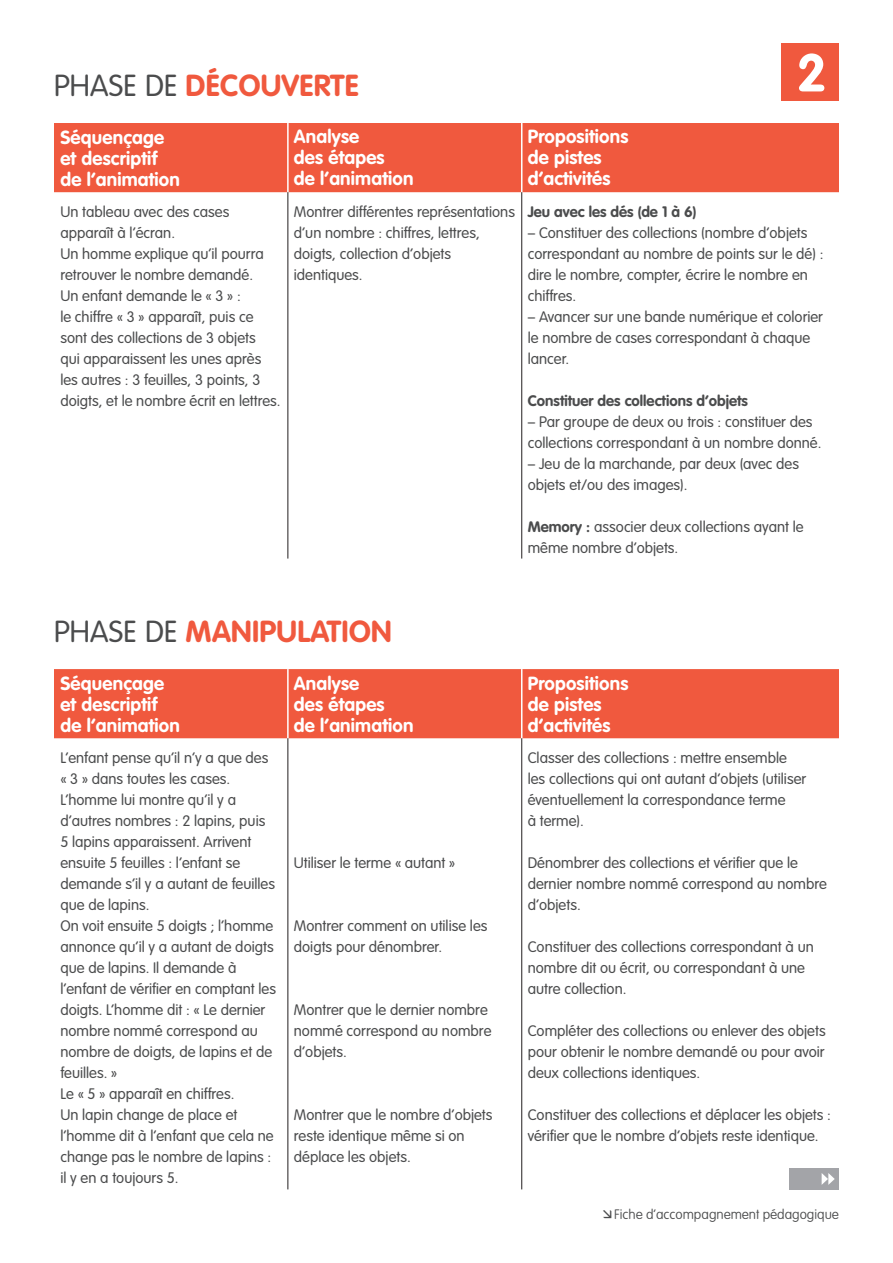
<style>
.page{position:relative;width:893px;height:1263px;background:#fff}
.page>*{position:absolute;margin:0;border:0;box-sizing:border-box;transform-origin:0 0}
.t1{font:700 52.5px "VAG Rounded Std";color:#fff}
._03_Tablo_Surtitre_G{font:700 30px "VAG Rounded Std";letter-spacing:.01em;color:#f0593e}
._03_Tablo_Titre_têti{font:700 18.75px/21px "VAG Rounded Std";letter-spacing:.01em;color:#fff}
._04_Tablo_Txt_couran{font:300 15px/21px "VAG Rounded Std";color:#4b4c4d}
._04_Tablo_Txt_couran-2{font:700 15px "VAG Rounded Std";color:#4b4c4d}
.t2{font:100 13.5px "VAG Rounded Std";color:#4b4c4d}
.s1{font-weight:300;color:#4b4c4d}
.s2{font-weight:700}
</style>
<div class="page">
<div style="left:781px;top:43px;width:58px;height:58px;background:#f0593e"></div>
<div style="left:54px;top:123px;width:785px;height:69px;background:#f0593e"></div>
<hr style="left:287px;top:123px;width:2px;height:69px;background:#fff">
<hr style="left:521px;top:123px;width:1px;height:69px;background:#fff">
<hr style="left:288px;top:192px;width:1px;height:366px;background:#231f20">
<hr style="left:521px;top:192px;width:1px;height:366px;background:#231f20">
<div style="left:54px;top:669px;width:785px;height:69px;background:#f0593e"></div>
<hr style="left:287px;top:669px;width:2px;height:69px;background:#fff">
<hr style="left:521px;top:669px;width:1px;height:69px;background:#fff">
<hr style="left:288px;top:738px;width:1px;height:451px;background:#231f20">
<hr style="left:521px;top:738px;width:1px;height:451px;background:#231f20">
<div style="left:789px;top:1168px;width:50px;height:21px;background:#a3a4a8"></div>
<svg style="left:822px;top:1173px;width:13px;height:12px"></svg>
<p class="_03_Tablo_Surtitre_G" style="left:54px;top:68px;width:306px"><span class="s1">PHASE DE</span> DÉCOUVERTE</p>
<p class="t1" style="left:797px;top:42px;width:32px">2</p>
<p class="_03_Tablo_Titre_têti" style="left:60px;top:127px;width:121px">Séquençage et descriptif de l’animation</p>
<p class="_03_Tablo_Titre_têti" style="left:294px;top:127px;width:121px">Analyse<br>des étapes<br>de l’animation</p>
<p class="_03_Tablo_Titre_têti" style="left:528px;top:127px;width:102px">Propositions de pistes d’activités</p>
<p class="_04_Tablo_Txt_couran" style="left:60px;top:201px;width:171px">Un tableau avec des cases apparaît à l’écran.</p>
<p class="_04_Tablo_Txt_couran" style="left:60px;top:243px;width:205px">Un homme explique qu’il pourra retrouver le nombre demandé.</p>
<p class="_04_Tablo_Txt_couran" style="left:60px;top:285px;width:222px">Un enfant demande le « 3 » :<br>le chiffre « 3 » apparaît, puis ce sont des collections de 3 objets<br>qui apparaissent les unes après les autres : 3 feuilles, 3 points, 3 doigts, et le nombre écrit en lettres.</p>
<p class="_04_Tablo_Txt_couran" style="left:294px;top:201px;width:223px">Montrer différentes représentations d’un nombre : chiffres, lettres, doigts, collection d’objets identiques.</p>
<p class="_04_Tablo_Txt_couran-2" style="left:528px;top:202px;width:170px">Jeu avec les dés (de 1 à 6)</p>
<p class="_04_Tablo_Txt_couran" style="left:528px;top:222px;width:297px">– Constituer des collections (nombre d’objets correspondant au nombre de points sur le dé) : dire le nombre, compter, écrire le nombre en chiffres.</p>
<p class="_04_Tablo_Txt_couran" style="left:528px;top:306px;width:297px">– Avancer sur une bande numérique et colorier le nombre de cases correspondant à chaque lancer.</p>
<p class="_04_Tablo_Txt_couran-2" style="left:528px;top:391px;width:222px">Constituer des collections d’objets</p>
<p class="_04_Tablo_Txt_couran" style="left:528px;top:411px;width:295px">– Par groupe de deux ou trois : constituer des collections correspondant à un nombre donné.</p>
<p class="_04_Tablo_Txt_couran" style="left:528px;top:453px;width:273px">– Jeu de la marchande, par deux (avec des objets et/ou des images).</p>
<p class="_04_Tablo_Txt_couran" style="left:528px;top:516px;width:277px"><span class="s2">Memory :</span> associer deux collections ayant le même nombre d’objets.</p>
<p class="_03_Tablo_Surtitre_G" style="left:54px;top:614px;width:339px"><span class="s1">PHASE DE</span> MANIPULATION</p>
<p class="_03_Tablo_Titre_têti" style="left:60px;top:673px;width:121px">Séquençage et descriptif de l’animation</p>
<p class="_03_Tablo_Titre_têti" style="left:294px;top:673px;width:121px">Analyse<br>des étapes<br>de l’animation</p>
<p class="_03_Tablo_Titre_têti" style="left:528px;top:673px;width:102px">Propositions de pistes d’activités</p>
<p class="_04_Tablo_Txt_couran" style="left:60px;top:747px;width:210px">L’enfant pense qu’il n’y a que des « 3 » dans toutes les cases.</p>
<p class="_04_Tablo_Txt_couran" style="left:60px;top:789px;width:216px">L’homme lui montre qu’il y a d’autres nombres : 2 lapins, puis<br>5 lapins apparaissent. Arrivent ensuite 5 feuilles : l’enfant se demande s’il y a autant de feuilles que de lapins.</p>
<p class="_04_Tablo_Txt_couran" style="left:60px;top:915px;width:217px">On voit ensuite 5 doigts ; l’homme annonce qu’il y a autant de doigts que de lapins. Il demande à l’enfant de vérifier en comptant les doigts. L’homme dit : « Le dernier nombre nommé correspond au nombre de doigts, de lapins et de feuilles. »</p>
<p class="_04_Tablo_Txt_couran" style="left:60px;top:1083px;width:176px">Le « 5 » apparaît en chiffres.</p>
<p class="_04_Tablo_Txt_couran" style="left:60px;top:1104px;width:215px">Un lapin change de place et l’homme dit à l’enfant que cela ne change pas le nombre de lapins : il y en a toujours 5.</p>
<p class="_04_Tablo_Txt_couran" style="left:528px;top:747px;width:280px">Classer des collections : mettre ensemble les collections qui ont autant d’objets (utiliser éventuellement la correspondance terme<br>à terme).</p>
<p class="_04_Tablo_Txt_couran" style="left:528px;top:852px;width:301px">Dénombrer des collections et vérifier que le dernier nombre nommé correspond au nombre d’objets.</p>
<p class="_04_Tablo_Txt_couran" style="left:528px;top:936px;width:288px">Constituer des collections correspondant à un nombre dit ou écrit, ou correspondant à une autre collection.</p>
<p class="_04_Tablo_Txt_couran" style="left:528px;top:1020px;width:299px;text-align:justify">Compléter des collections ou enlever des objets pour obtenir le nombre demandé ou pour avoir deux collections identiques.</p>
<p class="_04_Tablo_Txt_couran" style="left:528px;top:1104px;width:305px">Constituer des collections et déplacer les objets : vérifier que le nombre d’objets reste identique.</p>
<p class="_04_Tablo_Txt_couran" style="left:294px;top:852px;width:163px">Utiliser le terme « autant »</p>
<p class="_04_Tablo_Txt_couran" style="left:294px;top:915px;width:195px">Montrer comment on utilise les doigts pour dénombrer.</p>
<p class="_04_Tablo_Txt_couran" style="left:294px;top:999px;width:199px">Montrer que le dernier nombre nommé correspond au nombre d’objets.</p>
<p class="_04_Tablo_Txt_couran" style="left:294px;top:1104px;width:200px">Montrer que le nombre d’objets reste identique même si on déplace les objets.</p>
<p class="t2" style="left:614px;top:1207px;width:226px">Fiche d’accompagnement pédagogique</p>
</div>
